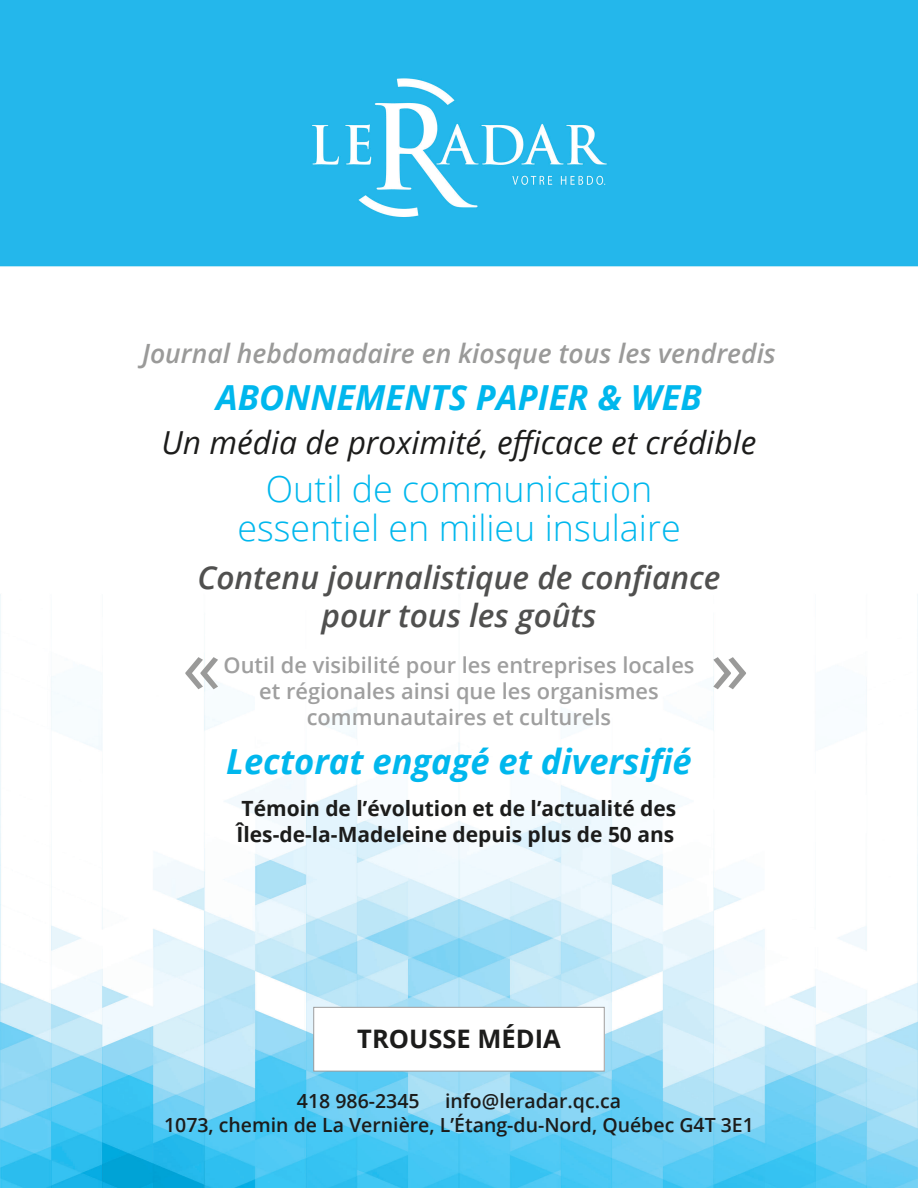
<style>
.page{position:relative;width:918px;height:1188px;background:#fff}
.page>*{position:absolute;margin:0;border:0;box-sizing:border-box;transform-origin:0 0}
.t1{font:78.3px "Open Sans";color:#9a9a99}
.t2{font:300 35.85px "Open Sans";color:#00b7ed}
.t3{font:italic 700 34.5px "Open Sans";color:#00b7ed}
.t4{font:italic 600 31.8px "Open Sans";color:#50504f}
.t5{font:italic 31.8px "Open Sans";color:#1c1c1b}
.t6{font:italic 600 26.55px "Open Sans";color:#9a9a99}
.t7{font:700 25.5px "Open Sans";color:#1c1c1b}
.t8{font:600 21.75px/26.2px "Open Sans";color:#9f9f9f;text-align:center}
.t9{font:700 21px "Open Sans";color:#1c1c1b}
.t10{font:600 19.5px "Open Sans";color:#1c1c1b}
</style>
<div class="page">
<img style="left:0;top:0;width:918px;height:1188px">
<div style="left:314px;top:1007px;width:290px;height:64px;background:#fff"></div>
<div style="left:313px;top:1007px;width:292px;height:64px;border:1px solid #9e9d9d"></div>
<p class="t6" style="left:142px;top:335px;width:635px">Journal hebdomadaire en kiosque tous les vendredis</p>
<p class="t3" style="left:216px;top:373px;width:487px">ABONNEMENTS PAPIER &amp; WEB</p>
<p class="t5" style="left:162px;top:420px;width:596px">Un média de proximité, efficace et crédible</p>
<p class="t2" style="left:266px;top:465px;width:388px">Outil de communication</p>
<p class="t2" style="left:237px;top:503px;width:445px">essentiel en milieu insulaire</p>
<p class="t4" style="left:197px;top:555px;width:525px">Contenu journalistique de confiance</p>
<p class="t4" style="left:321px;top:594px;width:277px">pour tous les goûts</p>
<p class="t8" style="left:224px;top:651px;width:473px">Outil de visibilité pour les entreprises locales et régionales ainsi que les organismes</p>
<p class="t8" style="left:307px;top:703px;width:306px">communautaires et culturels</p>
<p class="t3" style="left:226px;top:737px;width:467px">Lectorat engagé et diversifié</p>
<p class="t9" style="left:242px;top:794px;width:436px">Témoin de l’évolution et de l’actualité des</p>
<p class="t9" style="left:237px;top:819px;width:439px">Îles-de-la-Madeleine depuis plus de 50 ans</p>
<p class="t1" style="left:182px;top:612px;width:40px">«</p>
<p class="t1" style="left:710px;top:612px;width:40px">»</p>
<p class="t7" style="left:357px;top:1020px;width:205px">TROUSSE MÉDIA</p>
<p class="t10" style="left:297px;top:1087px;width:124px">418 986-2345</p>
<p class="t10" style="left:445px;top:1087px;width:178px">info@leradar.qc.ca</p>
<p class="t10" style="left:164px;top:1111px;width:591px">1073, chemin de La Vernière, L’Étang-du-Nord, Québec G4T 3E1</p>
</div>
